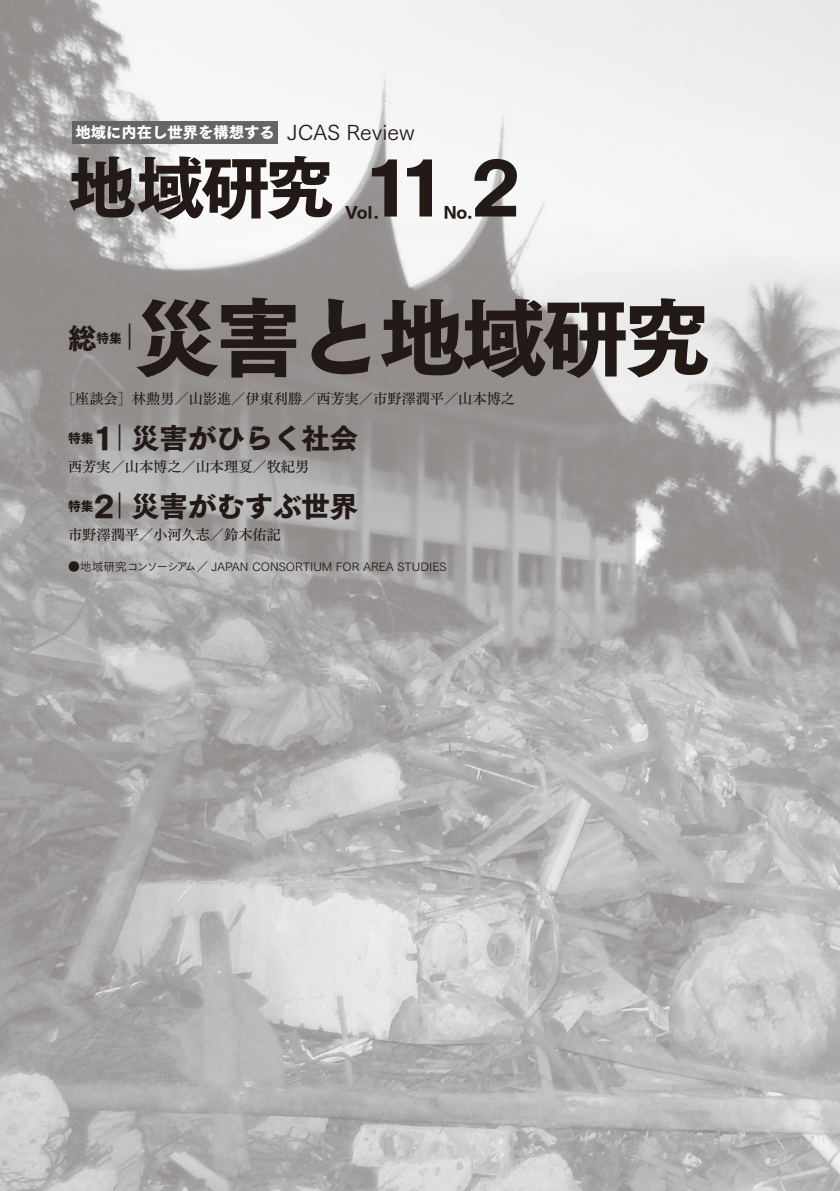
<style>
.page{position:relative;width:840px;height:1191px;background:#fff}
.page>*{position:absolute;margin:0;border:0;box-sizing:border-box;transform-origin:0 0}
.t1{font:85px "Tsuku Go Pro H";letter-spacing:-.04em;color:#231916}
.t2{font:68px "Tsuku Go Pro H";letter-spacing:-.05em;color:#231916}
.t3{font:28.4px "Tsuku Go Pro H";color:#231916}
.t4{font:15.4px "Tsuku Go Pro H";color:#fff}
.t5{font:15.4px "Tsuku Go Pro H";color:#231916}
.t6{font:14.2px "Tsuku Min Pro D";color:#231916}
.t7{font:12.8px "Tsuku Go Pro H";color:#231916}
.t8{font:11.8px "Tsuku Go Pro R";color:#231916}
.s1{font-family:"Tsuku Go Pro R";font-size:21px;color:#231916}
.s2{font-size:28.4px}
.s3{font-family:"Tsuku Go Pro L";font-size:28.4px}
.s4{font-family:"Tsuku Go Pro L"}
</style>
<div class="page">
<img style="left:0;top:0;width:839px;height:1191px">
<div style="left:73px;top:121px;width:204px;height:22px;background:#666565"></div>
<p class="t4" style="left:75px;top:123px;width:340px">地域に内在し世界を構想する <span class="s1">JCAS Review</span></p>
<p class="t2" style="left:68px;top:150px;width:455px">地域研究 11 2</p>
<p class="t5" style="left:345px;top:204px;width:35px">Vol.</p>
<p class="t5" style="left:443px;top:204px;width:30px">No.</p>
<p class="t1" style="left:134px;top:291px;width:576px">災害と地域研究</p>
<p class="t7" style="left:68px;top:331px;width:68px"><span class="s2">総</span>特集 <span class="s3">|</span></p>
<p class="t6" style="left:61px;top:386px;width:455px">［座談会］林勲男／山影進／伊東利勝／西芳実／市野澤潤平／山本博之</p>
<p class="t3" style="left:68px;top:423px;width:291px"><sup>特集</sup>1<span class="s4">|</span> 災害がひらく社会</p>
<p class="t6" style="left:68px;top:454px;width:242px">西芳実／山本博之／山本理夏／牧紀男</p>
<p class="t3" style="left:68px;top:491px;width:291px"><sup>特集</sup>2<span class="s4">|</span> 災害がむすぶ世界</p>
<p class="t6" style="left:68px;top:522px;width:214px">市野澤潤平／小河久志／鈴木佑記</p>
<p class="t8" style="left:68px;top:556px;width:380px">●地域研究コンソーシアム／ JAPAN CONSORTIUM FOR AREA STUDIES</p>
</div>
